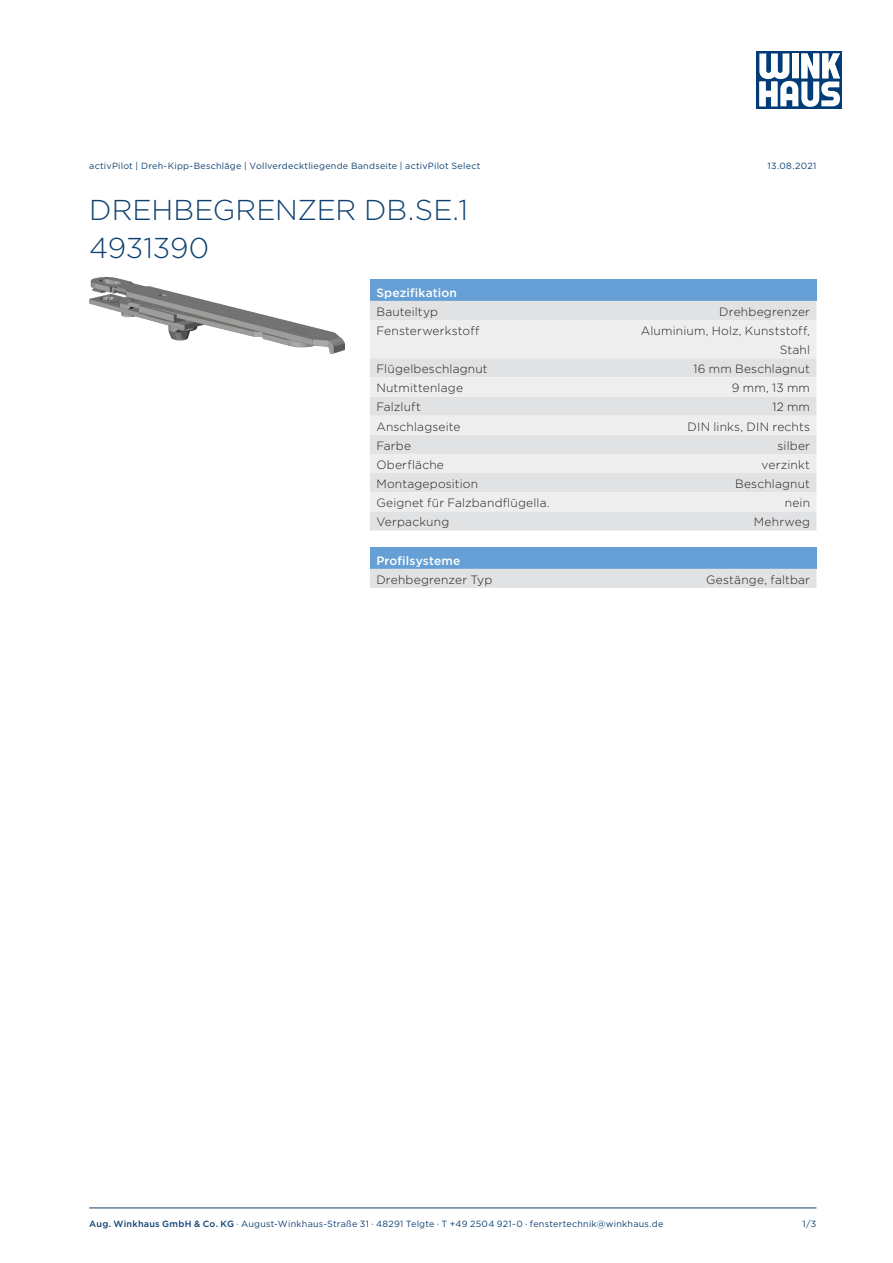
<style>
.page{position:relative;width:893px;height:1263px;background:#fff}
.page>*{position:absolute;margin:0;border:0;box-sizing:border-box;transform-origin:0 0}
.Headline{font:300 28.65px/38.2px "Gotham";letter-spacing:-.005em;color:#0f4272}
.Datenzelle_links{font:300 12px "Gotham";letter-spacing:.015em;color:#231f20}
.Datenzelle_rechts{font:300 12px/19.2px "Gotham";letter-spacing:.015em;color:#231f20;text-align:right}
.Headerzelle{font:500 12px "Gotham";letter-spacing:.015em;color:#fff}
.Fußzeile{font:9px "Gotham";letter-spacing:.025em;color:#0f4272}
.Kopfzeile{font:9px "Gotham";letter-spacing:.025em;color:#0f4272}
.s1{font-weight:500}
</style>
<div class="page">
<div style="left:757px;top:51px;width:85px;height:58px;background:#013c77"></div>
<svg style="left:759px;top:53px;width:81px;height:54px"></svg>
<hr style="left:89px;top:1208px;width:727px;height:1px;background:#0f4272">
<img style="left:89px;top:277px;width:255px;height:77px">
<div style="left:370px;top:280px;width:446px;height:21px;background:#669fd5"></div>
<div style="left:370px;top:301px;width:446px;height:229px;background:#e1e2e4"></div>
<svg style="left:370px;top:320px;width:446px;height:191px;background:#e8e9ea"></svg>
<div style="left:370px;top:547px;width:446px;height:22px;background:#669fd5"></div>
<div style="left:370px;top:569px;width:446px;height:19px;background:#e1e2e4"></div>
<p class="Kopfzeile" style="left:89px;top:160px;width:393px">activPilot | Dreh-Kipp-Beschläge | Vollverdecktliegende Bandseite | activPilot Select</p>
<p class="Kopfzeile" style="left:768px;top:160px;width:50px">13.08.2021</p>
<p class="Headline" style="left:89px;top:190px;width:380px">DREHBEGRENZER DB.SE.1<br>4931390</p>
<p class="Headerzelle" style="left:376px;top:284px;width:82px">Spezifikation</p>
<p class="Datenzelle_links" style="left:376px;top:304px;width:63px">Bauteiltyp</p>
<p class="Datenzelle_rechts" style="left:719px;top:302px;width:92px">Drehbegrenzer</p>
<p class="Datenzelle_links" style="left:376px;top:323px;width:105px">Fensterwerkstoff</p>
<p class="Datenzelle_rechts" style="left:641px;top:321px;width:171px">Aluminium, Holz, Kunststoff,<br>Stahl</p>
<p class="Datenzelle_links" style="left:376px;top:361px;width:113px">Flügelbeschlagnut</p>
<p class="Datenzelle_rechts" style="left:693px;top:359px;width:118px">16 mm Beschlagnut</p>
<p class="Datenzelle_links" style="left:376px;top:380px;width:88px">Nutmittenlage</p>
<p class="Datenzelle_rechts" style="left:732px;top:378px;width:80px">9 mm, 13 mm</p>
<p class="Datenzelle_links" style="left:376px;top:400px;width:46px">Falzluft</p>
<p class="Datenzelle_rechts" style="left:772px;top:397px;width:39px">12 mm</p>
<p class="Datenzelle_links" style="left:376px;top:419px;width:86px">Anschlagseite</p>
<p class="Datenzelle_rechts" style="left:687px;top:416px;width:124px">DIN links, DIN rechts</p>
<p class="Datenzelle_links" style="left:376px;top:438px;width:36px">Farbe</p>
<p class="Datenzelle_rechts" style="left:778px;top:435px;width:34px">silber</p>
<p class="Datenzelle_links" style="left:376px;top:457px;width:69px">Oberfläche</p>
<p class="Datenzelle_rechts" style="left:761px;top:455px;width:50px">verzinkt</p>
<p class="Datenzelle_links" style="left:376px;top:476px;width:103px">Montageposition</p>
<p class="Datenzelle_rechts" style="left:735px;top:474px;width:77px">Beschlagnut</p>
<p class="Datenzelle_links" style="left:376px;top:495px;width:175px">Geignet für Falzbandflügella.</p>
<p class="Datenzelle_rechts" style="left:785px;top:493px;width:27px">nein</p>
<p class="Datenzelle_links" style="left:376px;top:514px;width:74px">Verpackung</p>
<p class="Datenzelle_rechts" style="left:754px;top:512px;width:58px">Mehrweg</p>
<p class="Headerzelle" style="left:376px;top:552px;width:86px">Profilsysteme</p>
<p class="Datenzelle_links" style="left:376px;top:572px;width:118px">Drehbegrenzer Typ</p>
<p class="Datenzelle_rechts" style="left:706px;top:569px;width:105px">Gestänge, faltbar</p>
<p class="Fußzeile" style="left:89px;top:1218px;width:576px"><span class="s1">Aug. Winkhaus GmbH &amp; Co. KG</span> ∙ August-Winkhaus-Straße 31 ∙ 48291 Telgte ∙ T +49 2504 921-0 ∙ fenstertechnik@winkhaus.de</p>
<p class="Fußzeile" style="left:803px;top:1218px;width:15px">1/3</p>
</div>
